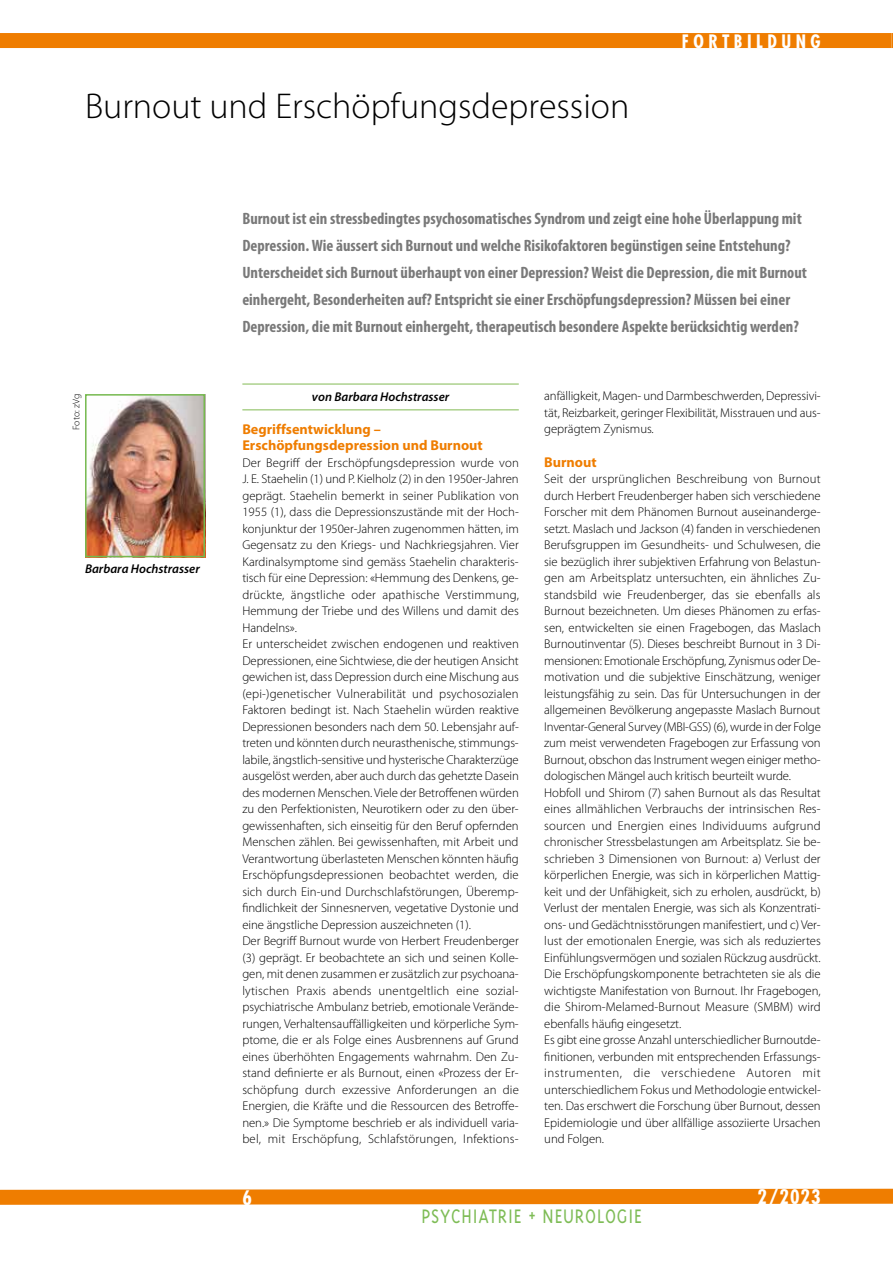
<style>
.page{position:relative;width:893px;height:1263px;background:#fff}
.page>*{position:absolute;margin:0;border:0;box-sizing:border-box;transform-origin:0 0}
.t1{font:300 36px "Myriad Pro";color:#000}
.t2{font:300 22.5px "Triplex";letter-spacing:.04em;color:#7ebc56;scale:.88 1}
.t3{font:700 condensed 19.5px "Futura";color:#fff}
.t4{font:700 condensed 18px "Futura";letter-spacing:.25em;color:#fff}
.t5{font:700 condensed 16.5px/27px "Myriad Pro";color:#797979}
.t6{font:700 14.25px/16.5px "Myriad Pro";color:#ef7d00}
.t7{font:300 12.75px/16.5px "Myriad Pro";letter-spacing:-.005em;color:#000}
.t8{font:italic 600 12.75px "Myriad Pro";color:#000}
.t9{font:300 9.75px "Myriad Pro";color:#000}
</style>
<div class="page">
<svg style="left:0;top:1188px;width:893px;height:17px;background:#f08c1d"></svg>
<svg style="left:891px;top:33px;width:2px;height:15px"></svg>
<hr style="left:242px;top:383px;width:277px;height:2px;background:#acd18d">
<hr style="left:242px;top:409px;width:277px;height:2px;background:#acd18d">
<div style="left:0;top:33px;width:891px;height:15px;background:#ef7d00"></div>
<img style="left:88px;top:397px;width:114px;height:157px">
<div style="left:85px;top:394px;width:120px;height:163px;border:2px solid #75b94e"></div>
<h1 class="t1" style="left:85px;top:86px;width:546px">Burnout und Erschöpfungsdepression</h1>
<h3 class="t4" style="left:682px;top:30px;width:140px">FORTBILDUNG</h3>
<p class="t9" style="left:71px;top:430px;width:37px;rotate:-90deg">Foto: zVg</p>
<p class="t8" style="left:85px;top:562px;width:116px">Barbara Hochstrasser</p>
<p class="t5" style="left:242px;top:205px;width:566px">Burnout ist ein stressbedingtes psychosomatisches Syndrom und zeigt eine hohe Überlappung mit Depression. Wie äussert sich Burnout und welche Risikofaktoren begünstigen seine Entstehung?<br>Unterscheidet sich Burnout überhaupt von einer Depression? Weist die Depression, die mit Burnout einhergeht, Besonderheiten auf? Entspricht sie einer Erschöpfungsdepression? Müssen bei einer Depression, die mit Burnout einhergeht, therapeutisch besondere Aspekte berücksichtig werden?</p>
<p class="t8" style="left:312px;top:389px;width:139px">von Barbara Hochstrasser</p>
<p class="t6" style="left:242px;top:421px;width:242px">Begriffsentwicklung –<br>Erschöpfungsdepression und Burnout</p>
<p class="t7" style="left:242px;top:454px;width:278px">Der Begriff der Erschöpfungsdepression wurde von J. E. Staehelin (1) und P. Kielholz (2) in den 1950er-Jahren geprägt. Staehelin bemerkt in seiner Publikation von 1955 (1), dass die Depressionszustände mit der Hoch&shy;konjunktur der 1950er-Jahren zugenommen hätten, im Gegensatz zu den Kriegs- und Nachkriegsjahren. Vier Kardinalsymptome sind gemäss Staehelin charakteris&shy;tisch für eine Depression: «Hemmung des Denkens, ge&shy;drückte, ängstliche oder apathische Verstimmung, Hemmung der Triebe und des Willens und damit des Handelns».<br>Er unterscheidet zwischen endogenen und reaktiven Depressionen, eine Sichtwiese, die der heutigen Ansicht gewichen ist, dass Depression durch eine Mischung aus (epi-)genetischer Vulnerabilität und psychosozialen Faktoren bedingt ist. Nach Staehelin würden reaktive Depressionen besonders nach dem 50. Lebensjahr auf&shy;treten und könnten durch neurasthenische, stimmungs&shy;labile, ängstlich-sensitive und hysterische Charakterzüge ausgelöst werden, aber auch durch das gehetzte Dasein des modernen Menschen. Viele der Betroffenen würden zu den Perfektionisten, Neurotikern oder zu den über&shy;gewissenhaften, sich einseitig für den Beruf opfernden Menschen zählen. Bei gewissenhaften, mit Arbeit und Verantwortung überlasteten Menschen könnten häufig Erschöpfungsdepressionen beobachtet werden, die sich durch Ein-und Durchschlafstörungen, Überemp&shy;findlichkeit der Sinnesnerven, vegetative Dystonie und eine ängstliche Depression auszeichneten (1).<br>Der Begriff Burnout wurde von Herbert Freudenberger (3) geprägt. Er beobachtete an sich und seinen Kolle&shy;gen, mit denen zusammen er zusätzlich zur psychoana&shy;lytischen Praxis abends unentgeltlich eine sozial&shy;psychiatrische Ambulanz betrieb, emotionale Verände&shy;rungen, Verhaltensauffälligkeiten und körperliche Sym&shy;ptome, die er als Folge eines Ausbrennens auf Grund eines überhöhten Engagements wahrnahm. Den Zu&shy;stand definierte er als Burnout, einen «Prozess der Er&shy;schöpfung durch exzessive Anforderungen an die Energien, die Kräfte und die Ressourcen des Betroffe&shy;nen.» Die Symptome beschrieb er als individuell varia&shy;bel, mit Erschöpfung, Schlafstörungen, Infektions-</p>
<p class="t7" style="left:544px;top:388px;width:278px;text-align:justify">anfälligkeit, Magen- und Darmbeschwerden, Depressivi&shy;tät, Reizbarkeit, geringer Flexibilität, Misstrauen und aus&shy;geprägtem Zynismus.</p>
<p class="t6" style="left:544px;top:454px;width:54px">Burnout</p>
<p class="t7" style="left:544px;top:471px;width:278px">Seit der ursprünglichen Beschreibung von Burnout durch Herbert Freudenberger haben sich verschiedene Forscher mit dem Phänomen Burnout auseinanderge&shy;setzt. Maslach und Jackson (4) fanden in verschiedenen Berufsgruppen im Gesundheits- und Schulwesen, die sie bezüglich ihrer subjektiven Erfahrung von Belastun&shy;gen am Arbeitsplatz untersuchten, ein ähnliches Zu&shy;standsbild wie Freudenberger, das sie ebenfalls als Burnout bezeichneten. Um dieses Phänomen zu erfas&shy;sen, entwickelten sie einen Fragebogen, das Maslach Burnoutinventar (5). Dieses beschreibt Burnout in 3 Di&shy;mensionen: Emotionale Erschöpfung, Zynismus oder De&shy;motivation und die subjektive Einschätzung, weniger leistungsfähig zu sein. Das für Untersuchungen in der allgemeinen Bevölkerung angepasste Maslach Burnout Inventar-General Survey (MBI-GSS) (6), wurde in der Folge zum meist verwendeten Fragebogen zur Erfassung von Burnout, obschon das Instrument wegen einiger metho&shy;dologischen Mängel auch kritisch beurteilt wurde.<br>Hobfoll und Shirom (7) sahen Burnout als das Resultat eines allmählichen Verbrauchs der intrinsischen Res&shy;sourcen und Energien eines Individuums aufgrund chronischer Stressbelastungen am Arbeitsplatz. Sie be&shy;schrieben 3 Dimensionen von Burnout: a) Verlust der körperlichen Energie, was sich in körperlichen Mattig&shy;keit und der Unfähigkeit, sich zu erholen, ausdrückt, b)<br>Verlust der mentalen Energie, was sich als Konzentrati&shy;ons- und Gedächtnisstörungen manifestiert, und c) Ver&shy;lust der emotionalen Energie, was sich als reduziertes Einfühlungsvermögen und sozialen Rückzug ausdrückt.<br>Die Erschöpfungskomponente betrachteten sie als die wichtigste Manifestation von Burnout. Ihr Fragebogen, die Shirom-Melamed-Burnout Measure (SMBM) wird ebenfalls häufig eingesetzt.<br>Es gibt eine grosse Anzahl unterschiedlicher Burnoutde&shy;finitionen, verbunden mit entsprechenden Erfassungs&shy;instrumenten, die verschiedene Autoren mit unterschiedlichem Fokus und Methodologie entwickel&shy;ten. Das erschwert die Forschung über Burnout, dessen Epidemiologie und über allfällige assoziierte Ursachen und Folgen.</p>
<h3 class="t3" style="left:242px;top:1185px;width:11px">6</h3>
<h3 class="t3" style="left:757px;top:1184px;width:65px">2/2023</h3>
<h2 class="t2" style="left:421px;top:1203px;width:252px">PSYCHIATRIE + NEUROLOGIE</h2>
</div>
